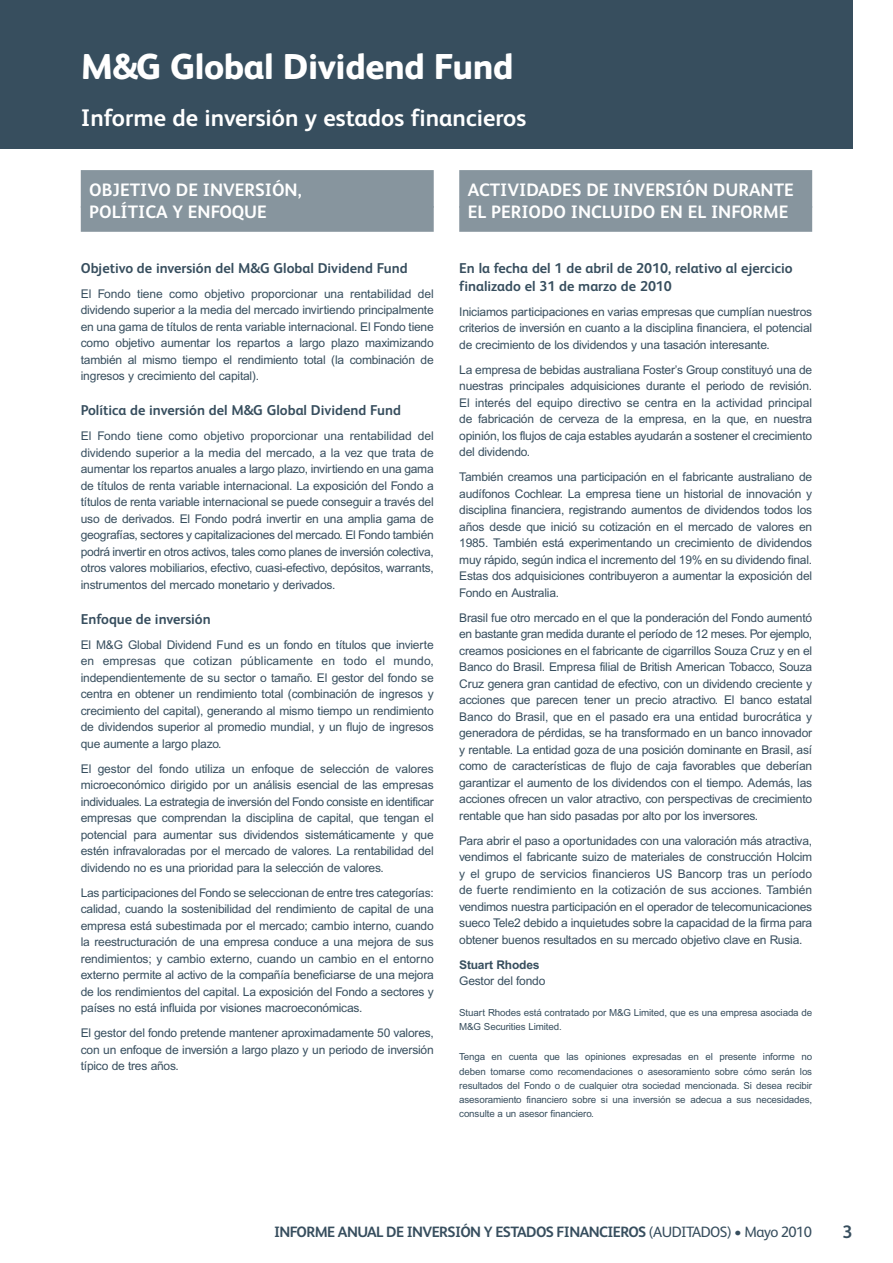
<style>
.page{position:relative;width:893px;height:1263px;background:#fff}
.page>*{position:absolute;margin:0;border:0;box-sizing:border-box;transform-origin:0 0}
.t1{font:800 36px "FS Albert";letter-spacing:-.01em;color:#fff}
.t2{font:700 24px "FS Albert";color:#fff}
.t3{font:700 18px/22.5px "FS Albert";color:#fff}
.t4{font:700 18px "FS Albert";color:#374e5e}
.t5{font:700 15px "FS Albert";letter-spacing:-.04em;color:#374e5e}
.t6{font:700 14.25px/18px "FS Albert";color:#374e5e}
.t7{font:12px/16.5px "Arial";letter-spacing:-.02em;color:#374e5e;text-align:justify}
.t8{font:700 12px "Arial";letter-spacing:-.02em;color:#374e5e}
.t9{font:9.75px/14.2px "Arial";letter-spacing:-.01em;color:#374e5e}
.s1{font-weight:400}
</style>
<div class="page">
<div style="left:0;top:0;width:853px;height:149px;background:#374e5e"></div>
<div style="left:81px;top:170px;width:353px;height:38px;background:#87959e"></div>
<div style="left:81px;top:206px;width:353px;height:26px;background:#87959e"></div>
<div style="left:459px;top:170px;width:353px;height:38px;background:#87959e"></div>
<div style="left:459px;top:206px;width:353px;height:26px;background:#87959e"></div>
<h1 class="t1" style="left:81px;top:54px;width:434px">M&amp;G Global Dividend Fund</h1>
<h2 class="t2" style="left:81px;top:110px;width:447px">Informe de inversión y estados financieros</h2>
<h3 class="t3" style="left:89px;top:180px;width:214px">OBJETIVO DE INVERSIÓN,<br>POLÍTICA Y ENFOQUE</h3>
<p class="t6" style="left:81px;top:260px;width:328px">Objetivo de inversión del M&amp;G Global Dividend Fund</p>
<p class="t7" style="left:81px;top:286px;width:354px">El Fondo tiene como objetivo proporcionar una rentabilidad del dividendo superior a la media del mercado invirtiendo principalmente en una gama de títulos de renta variable internacional. El Fondo tiene como objetivo aumentar los repartos a largo plazo maximizando también al mismo tiempo el rendimiento total (la combinación de ingresos y crecimiento del capital).</p>
<p class="t6" style="left:81px;top:403px;width:322px">Política de inversión del M&amp;G Global Dividend Fund</p>
<p class="t7" style="left:81px;top:429px;width:354px">El Fondo tiene como objetivo proporcionar una rentabilidad del dividendo superior a la media del mercado, a la vez que trata de aumentar los repartos anuales a largo plazo, invirtiendo en una gama de títulos de renta variable internacional. La exposición del Fondo a títulos de renta variable internacional se puede conseguir a través del uso de derivados. El Fondo podrá invertir en una amplia gama de geografías, sectores y capitalizaciones del mercado. El Fondo también podrá invertir en otros activos, tales como planes de inversión colectiva, otros valores mobiliarios, efectivo, cuasi-efectivo, depósitos, warrants, instrumentos del mercado monetario y derivados.</p>
<p class="t6" style="left:81px;top:611px;width:131px">Enfoque de inversión</p>
<p class="t7" style="left:81px;top:637px;width:354px">El M&amp;G Global Dividend Fund es un fondo en títulos que invierte en empresas que cotizan públicamente en todo el mundo, independientemente de su sector o tamaño. El gestor del fondo se centra en obtener un rendimiento total (combinación de ingresos y crecimiento del capital), generando al mismo tiempo un rendimiento de dividendos superior al promedio mundial, y un flujo de ingresos que aumente a largo plazo.</p>
<p class="t7" style="left:81px;top:761px;width:354px">El gestor del fondo utiliza un enfoque de selección de valores microeconómico dirigido por un análisis esencial de las empresas individuales. La estrategia de inversión del Fondo consiste en identificar empresas que comprendan la disciplina de capital, que tengan el potencial para aumentar sus dividendos sistemáticamente y que estén infravaloradas por el mercado de valores. La rentabilidad del dividendo no es una prioridad para la selección de valores.</p>
<p class="t7" style="left:81px;top:885px;width:354px">Las participaciones del Fondo se seleccionan de entre tres categorías: calidad, cuando la sostenibilidad del rendimiento de capital de una empresa está subestimada por el mercado; cambio interno, cuando la reestructuración de una empresa conduce a una mejora de sus rendimientos; y cambio externo, cuando un cambio en el entorno externo permite al activo de la compañía beneficiarse de una mejora de los rendimientos del capital. La exposición del Fondo a sectores y países no está influida por visiones macroeconómicas.</p>
<p class="t7" style="left:81px;top:1026px;width:354px">El gestor del fondo pretende mantener aproximadamente 50 valores, con un enfoque de inversión a largo plazo y un periodo de inversión típico de tres años.</p>
<h3 class="t3" style="left:468px;top:180px;width:327px">ACTIVIDADES DE INVERSIÓN DURANTE<br>EL PERIODO INCLUIDO EN EL INFORME</h3>
<p class="t6" style="left:459px;top:260px;width:335px">En la fecha del 1 de abril de 2010, relativo al ejercicio finalizado el 31 de marzo de 2010</p>
<p class="t7" style="left:459px;top:304px;width:354px">Iniciamos participaciones en varias empresas que cumplían nuestros criterios de inversión en cuanto a la disciplina financiera, el potencial de crecimiento de los dividendos y una tasación interesante.</p>
<p class="t7" style="left:459px;top:362px;width:354px">La empresa de bebidas australiana Foster’s Group constituyó una de nuestras principales adquisiciones durante el periodo de revisión.<br>El interés del equipo directivo se centra en la actividad principal de fabricación de cerveza de la empresa, en la que, en nuestra opinión, los flujos de caja estables ayudarán a sostener el crecimiento del dividendo.</p>
<p class="t7" style="left:459px;top:470px;width:354px">También creamos una participación en el fabricante australiano de audífonos Cochlear. La empresa tiene un historial de innovación y disciplina financiera, registrando aumentos de dividendos todos los años desde que inició su cotización en el mercado de valores en 1985. También está experimentando un crecimiento de dividendos muy rápido, según indica el incremento del 19% en su dividendo final.<br>Estas dos adquisiciones contribuyeron a aumentar la exposición del Fondo en Australia.</p>
<p class="t7" style="left:459px;top:610px;width:354px">Brasil fue otro mercado en el que la ponderación del Fondo aumentó en bastante gran medida durante el período de 12 meses. Por ejemplo, creamos posiciones en el fabricante de cigarrillos Souza Cruz y en el Banco do Brasil. Empresa filial de British American Tobacco, Souza Cruz genera gran cantidad de efectivo, con un dividendo creciente y acciones que parecen tener un precio atractivo. El banco estatal Banco do Brasil, que en el pasado era una entidad burocrática y generadora de pérdidas, se ha transformado en un banco innovador y rentable. La entidad goza de una posición dominante en Brasil, así como de características de flujo de caja favorables que deberían garantizar el aumento de los dividendos con el tiempo. Además, las acciones ofrecen un valor atractivo, con perspectivas de crecimiento rentable que han sido pasadas por alto por los inversores.</p>
<p class="t7" style="left:459px;top:833px;width:354px">Para abrir el paso a oportunidades con una valoración más atractiva, vendimos el fabricante suizo de materiales de construcción Holcim y el grupo de servicios financieros US Bancorp tras un período de fuerte rendimiento en la cotización de sus acciones. También vendimos nuestra participación en el operador de telecomunicaciones sueco Tele2 debido a inquietudes sobre la capacidad de la firma para obtener buenos resultados en su mercado objetivo clave en Rusia.</p>
<p class="t8" style="left:459px;top:960px;width:82px">Stuart Rhodes</p>
<p class="t7" style="left:459px;top:974px;width:88px">Gestor del fondo</p>
<p class="t9" style="left:459px;top:1006px;width:354px">Stuart Rhodes está contratado por M&amp;G Limited, que es una empresa asociada de<br>M&amp;G Securities Limited.</p>
<p class="t9" style="left:459px;top:1051px;width:354px;text-align:justify">Tenga en cuenta que las opiniones expresadas en el presente informe no deben tomarse como recomendaciones o asesoramiento sobre cómo serán los resultados del Fondo o de cualquier otra sociedad mencionada. Si desea recibir asesoramiento financiero sobre si una inversión se adecua a sus necesidades, consulte a un asesor financiero.</p>
<p class="t5" style="left:274px;top:1227px;width:539px">INFORME ANUAL DE INVERSIÓN Y ESTADOS FINANCIEROS <span class="s1">(AUDITADOS) • Mayo 2010</span></p>
<h3 class="t4" style="left:842px;top:1225px;width:12px">3</h3>
</div>
